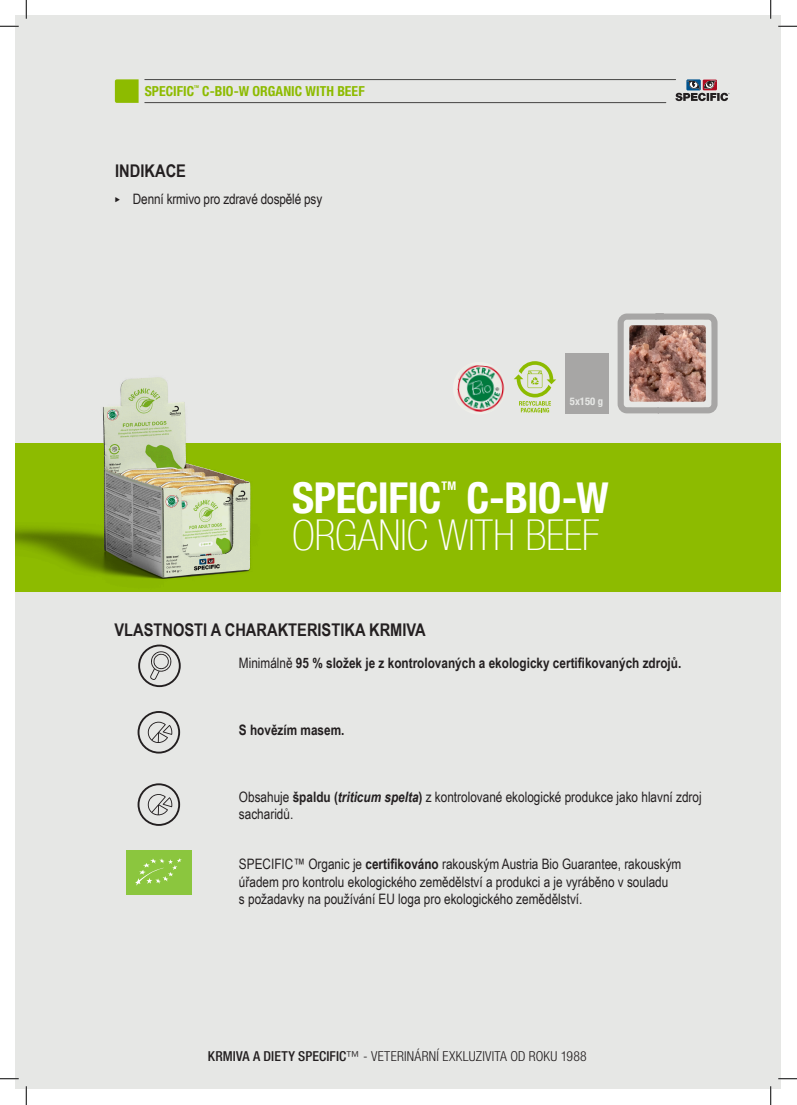
<style>
.page{position:relative;width:797px;height:1105px;background:#fff}
.page>*{position:absolute;margin:0;border:0;box-sizing:border-box;transform-origin:0 0}
.t1{font:condensed 42.5px "Specifica 77";letter-spacing:-.01em;color:#fff}
.t2{font:100 condensed 42.5px "Specifica 37";letter-spacing:-.005em;color:#fff}
.t3{font:700 17.5px "Arial Narrow";color:#231f20}
.t4{font:14.38px/17.2px "Arial Narrow";color:#231f20}
.t5{font:700 14.38px "Arial Narrow";color:#231f20}
.t6{font:300 13.75px "Specifica Con 47";letter-spacing:.015em;color:#231f20}
.t7{font:condensed 13.75px "Specifica 77";letter-spacing:.005em;color:#8dbb00}
.t8{font:condensed 11.88px "Specifica 77";color:#fff}
.t9{font:condensed 10.62px "Specifica 77";color:#e6e7e5}
.t10{font:condensed 3.88px "Specifica 77";color:#8dbb00}
.s1{font-weight:400}
.s2{font-weight:700}
.s3{font-weight:700;font-style:italic}
.s4{font-family:"Specifica Con 67";font-weight:500}
</style>
<div class="page">
<div style="left:16px;top:16px;width:765px;height:1073px;background:#e6e7e5"></div>
<svg style="left:675px;top:79px;width:54px;height:22px"></svg>
<hr style="left:145px;top:79px;width:530px;height:1px;background:#454443">
<hr style="left:145px;top:102px;width:521px;height:1px;background:#454443">
<svg style="left:115px;top:79px;width:24px;height:24px"></svg>
<div style="left:16px;top:443px;width:765px;height:149px;background:#8dbb00"></div>
<div style="left:565px;top:353px;width:43px;height:60px;background:#a7a6a5"></div>
<svg style="left:617px;top:313px;width:100px;height:100px"></svg>
<img style="left:457px;top:365px;width:48px;height:47px">
<img style="left:16px;top:377px;width:235px;height:202px">
<img style="left:103px;top:377px;width:55px;height:55px">
<svg style="left:138px;top:644px;width:43px;height:43px"></svg>
<svg style="left:138px;top:711px;width:42px;height:42px"></svg>
<svg style="left:138px;top:783px;width:42px;height:43px"></svg>
<div style="left:126px;top:850px;width:65px;height:44px;background:#8bc63e"></div>
<svg style="left:135px;top:858px;width:47px;height:27px"></svg>
<svg style="left:514px;top:361px;width:42px;height:51px"></svg>
<svg style="left:0;top:25px;width:19px;height:2px"></svg>
<svg style="left:778px;top:25px;width:19px;height:2px"></svg>
<svg style="left:0;top:1078px;width:19px;height:1px"></svg>
<svg style="left:778px;top:1078px;width:19px;height:1px"></svg>
<svg style="left:25px;top:0;width:2px;height:19px"></svg>
<svg style="left:25px;top:1086px;width:2px;height:19px"></svg>
<svg style="left:770px;top:0;width:1px;height:19px"></svg>
<svg style="left:770px;top:1086px;width:1px;height:19px"></svg>
<p class="t7" style="left:145px;top:82px;width:51px">SPECIFIC</p>
<p class="t10" style="left:194px;top:85px;width:6px">TM</p>
<p class="t7" style="left:202px;top:82px;width:164px">C-BIO-W ORGANIC WITH BEEF</p>
<p class="t3" style="left:115px;top:158px;width:72px">INDIKACE</p>
<p class="t4" style="left:133px;top:190px;width:191px">Denní krmivo pro zdravé dospělé psy</p>
<p class="t9" style="left:570px;top:395px;width:35px">5x150 g</p>
<h1 class="t1" style="left:292px;top:472px;width:150px">SPECIFIC</h1>
<p class="t8" style="left:441px;top:479px;width:16px">TM</p>
<h1 class="t1" style="left:466px;top:472px;width:144px">C-BIO-W</h1>
<h1 class="t2" style="left:292px;top:511px;width:308px">ORGANIC WITH BEEF</h1>
<p class="t3" style="left:114px;top:617px;width:313px">VLASTNOSTI A CHARAKTERISTIKA KRMIVA</p>
<p class="t5" style="left:239px;top:651px;width:444px"><span class="s1">Minimálně</span> 95 % složek je z kontrolovaných a ekologicky certifikovaných zdrojů.</p>
<p class="t5" style="left:239px;top:719px;width:107px">S hovězím masem.</p>
<p class="t4" style="left:239px;top:788px;width:464px">Obsahuje <span class="s2">špaldu (</span><span class="s3">triticum spelta</span><span class="s2">)</span> z kontrolované ekologické produkce jako hlavní zdroj sacharidů.</p>
<p class="t4" style="left:239px;top:855px;width:444px">SPECIFIC™ Organic je <span class="s2">certifikováno</span> rakouským Austria Bio Guarantee, rakouským úřadem pro kontrolu ekologického zemědělství a produkci a je vyráběno v souladu<br>s požadavky na používání EU loga pro ekologického zemědělství.</p>
<p class="t6" style="left:208px;top:1048px;width:380px"><span class="s4">KRMIVA A DIETY SPECIFIC</span>™ - VETERINÁRNÍ EXKLUZIVITA OD ROKU 1988</p>
</div>
